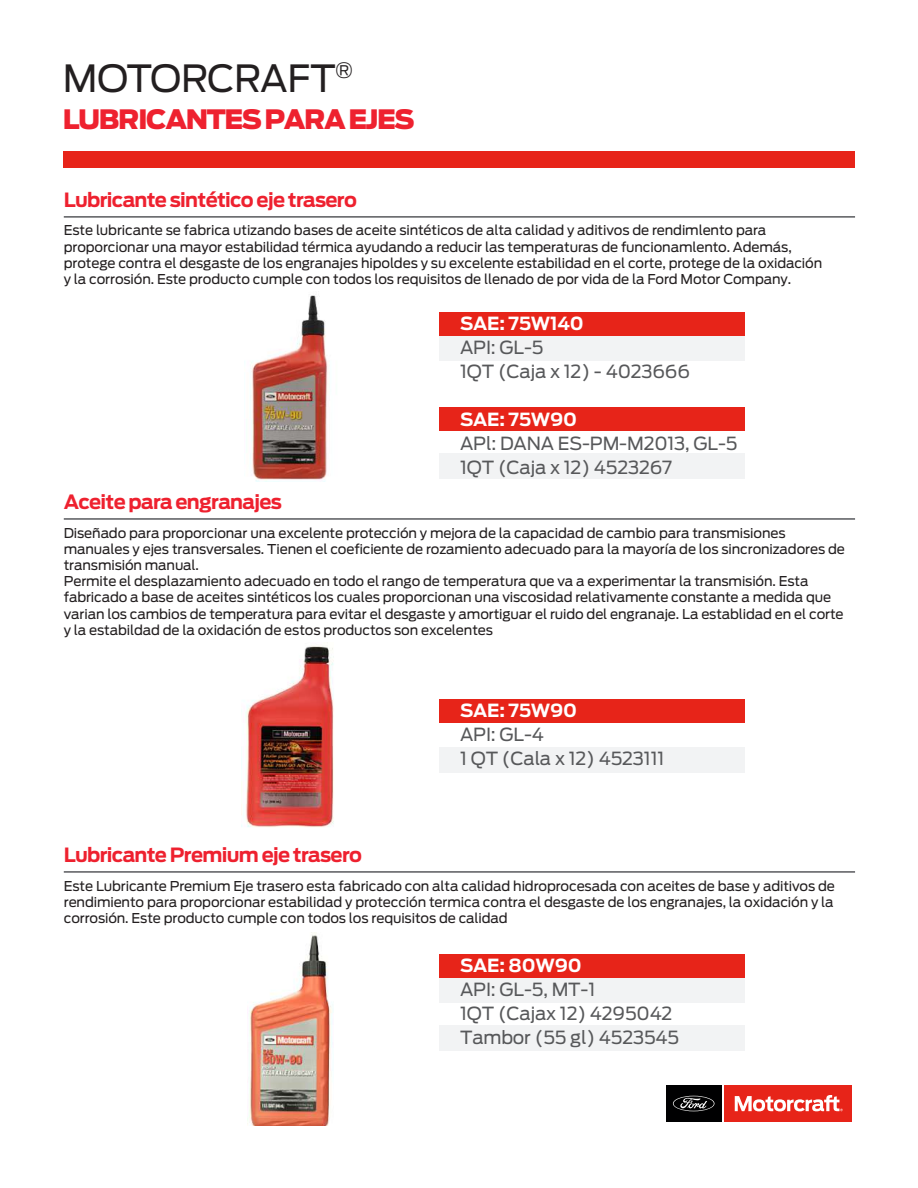
<style>
.page{position:relative;width:918px;height:1188px;background:#fff}
.page>*{position:absolute;margin:0;border:0;box-sizing:border-box;transform-origin:0 0}
.t1{font:37.2px "Ford Antenna";letter-spacing:-.01em;color:#231f20}
.t2{font:900 26.55px "Ford Antenna";letter-spacing:-.055em;color:#ee212f}
.t3{font:700 19.5px "Ford Antenna";letter-spacing:-.035em;color:#ee212f}
.t4{font:18px/24px "Ford Antenna";letter-spacing:-.01em;color:#57585a}
.t5{font:700 18px "Ford Antenna";letter-spacing:-.01em;color:#fff}
.t6{font:13.5px/16.2px "Ford Antenna";letter-spacing:-.01em;color:#231f20}
</style>
<div class="page">
<div style="left:666px;top:1085px;width:55px;height:37px;background:#000001"></div>
<div style="left:724px;top:1085px;width:128px;height:37px;background:#e72419"></div>
<svg style="left:735px;top:1095px;width:108px;height:16px"></svg>
<svg style="left:673px;top:1096px;width:42px;height:15px"></svg>
<div style="left:64px;top:151px;width:791px;height:17px;background:#e72419"></div>
<hr style="left:64px;top:216px;width:791px;height:2px;background:#6c6d70">
<div style="left:439px;top:336px;width:306px;height:25px;background:#f2f3f4"></div>
<div style="left:439px;top:453px;width:306px;height:26px;background:#f2f3f4"></div>
<div style="left:439px;top:313px;width:306px;height:23px;background:#e72419"></div>
<div style="left:439px;top:407px;width:306px;height:24px;background:#e72419"></div>
<div style="left:439px;top:1025px;width:306px;height:26px;background:#f2f3f4"></div>
<div style="left:439px;top:977px;width:306px;height:26px;background:#f2f3f4"></div>
<div style="left:439px;top:954px;width:306px;height:24px;background:#e72419"></div>
<hr style="left:64px;top:518px;width:791px;height:2px;background:#6c6d70">
<hr style="left:64px;top:871px;width:791px;height:2px;background:#6c6d70">
<img style="left:244px;top:295px;width:84px;height:187px">
<div style="left:439px;top:747px;width:306px;height:26px;background:#f2f3f4"></div>
<div style="left:439px;top:699px;width:306px;height:24px;background:#e72419"></div>
<img style="left:241px;top:645px;width:93px;height:182px">
<img style="left:249px;top:933px;width:84px;height:193px">
<h1 class="t1" style="left:63px;top:46px;width:291px">MOTORCRAFT<sup>®</sup></h1>
<h2 class="t2" style="left:63px;top:94px;width:353px">LUBRICANTES PARA EJES</h2>
<h3 class="t3" style="left:64px;top:182px;width:295px">Lubricante sintético eje trasero</h3>
<p class="t6" style="left:64px;top:221px;width:760px">Este lubricante se fabrica utizando bases de aceite sintéticos de alta calidad y aditivos de rendimlento para proporcionar una mayor estabilidad térmica ayudando a reducir las temperaturas de funcionamlento. Además, protege contra el desgaste de los engranajes hipoldes y su excelente estabilidad en el corte, protege de la oxidación y la corrosión. Este producto cumple con todos los requisitos de llenado de por vida de la Ford Motor Company.</p>
<h3 class="t5" style="left:460px;top:307px;width:125px">SAE: 75W140</h3>
<h3 class="t4" style="left:460px;top:333px;width:231px">API: GL-5<br>1QT (Caja x 12) - 4023666</h3>
<h3 class="t5" style="left:460px;top:403px;width:118px">SAE: 75W90</h3>
<h3 class="t4" style="left:460px;top:429px;width:279px">APl: DANA ES-PM-M2013, GL-5<br>1QT (Caja x 12) 4523267</h3>
<h3 class="t3" style="left:64px;top:484px;width:220px">Aceite para engranajes</h3>
<p class="t6" style="left:64px;top:523px;width:783px">Diseñado para proporcionar una excelente protección y mejora de la capacidad de cambio para transmisiones manuales y ejes transversales. Tienen el coeficiente de rozamiento adecuado para la mayoría de los sincronizadores de transmisión manual.<br>Permite el desplazamiento adecuado en todo el rango de temperatura que va a experimentar la transmisión. Esta fabricado a base de aceites sintéticos los cuales proporcionan una viscosidad relativamente constante a medida que varian los cambios de temperatura para evitar el desgaste y amortiguar el ruido del engranaje. La establidad en el corte y la estabildad de la oxidación de estos productos son excelentes</p>
<h3 class="t5" style="left:460px;top:694px;width:118px">SAE: 75W90</h3>
<h3 class="t4" style="left:460px;top:720px;width:206px">API: GL-4<br>1 QT (Cala x 12) 4523111</h3>
<h3 class="t3" style="left:64px;top:837px;width:300px">Lubricante Premium eje trasero</h3>
<p class="t6" style="left:64px;top:876px;width:773px;text-align:justify">Este Lubricante Premium Eje trasero esta fabricado con alta calidad hidroprocesada con aceites de base y aditivos de rendimiento para proporcionar estabilidad y protección termica contra el desgaste de los engranajes, la oxidación y la corrosión. Este producto cumple con todos los requisitos de calidad</p>
<h3 class="t5" style="left:460px;top:949px;width:123px">SAE: 80W90</h3>
<h3 class="t4" style="left:460px;top:975px;width:221px">API: GL-5, MT-1<br>1QT (Cajax 12) 4295042<br>Tambor (55 gl) 4523545</h3>
</div>
